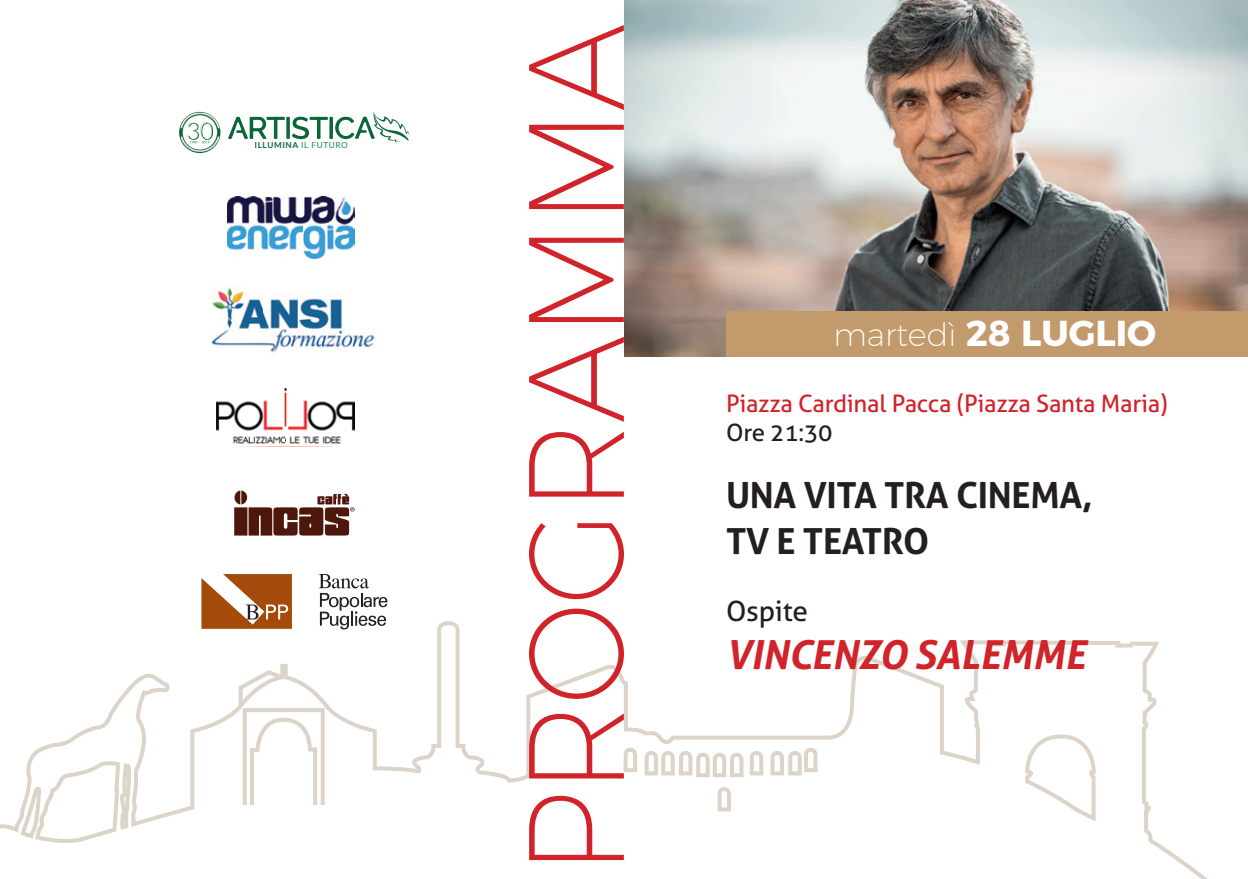
<style>
.page{position:relative;width:1248px;height:879px;background:#fff}
.page>*{position:absolute;margin:0;border:0;box-sizing:border-box;transform-origin:0 0}
.t1{font:italic 700 40px "Aller";letter-spacing:-.01em;color:#d1232a}
.t2{font:700 36px/45.6px "Aller";letter-spacing:-.01em;color:#231f20}
.t3{font:700 36px "Montserrat";color:#fff}
.t4{font:28px "Aller";letter-spacing:-.01em;color:#231f20}
.t5{font:24px "Aller";letter-spacing:-.01em;color:#d1232a}
.t6{font:24px "Aller";letter-spacing:-.01em;color:#231f20}
.t7{font:700 8.2px "Lato";letter-spacing:.075em;color:#0c6738}
.s1{font-weight:400;color:#0d9344}
.s2{font-weight:200;font-size:32px}
</style>
<div class="page">
<svg style="left:0;top:621px;width:1207px;height:258px"></svg>
<img style="left:624px;top:0;width:623px;height:356px">
<div style="left:726px;top:311px;width:521px;height:45px;background:#c39a6b"></div>
<svg style="left:529px;top:25px;width:95px;height:835px"></svg>
<svg style="left:234px;top:490px;width:120px;height:46px"></svg>
<svg style="left:228px;top:117px;width:57px;height:22px"></svg>
<svg style="left:286px;top:117px;width:4px;height:22px"></svg>
<svg style="left:292px;top:117px;width:36px;height:22px"></svg>
<svg style="left:329px;top:117px;width:4px;height:22px"></svg>
<svg style="left:335px;top:112px;width:74px;height:30px"></svg>
<img style="left:211px;top:288px;width:164px;height:66px">
<img style="left:216px;top:389px;width:138px;height:58px">
<svg style="left:201px;top:574px;width:91px;height:55px"></svg>
<svg style="left:319px;top:574px;width:68px;height:55px"></svg>
<img style="left:227px;top:196px;width:127px;height:63px">
<img style="left:179px;top:112px;width:41px;height:41px">
<p class="t7" style="left:254px;top:141px;width:95px">ILLUMINA <span class="s1">IL FUTURO</span></p>
<h2 class="t3" style="left:833px;top:303px;width:324px"><span class="s2">martedì</span> 28 LUGLIO</h2>
<p class="t5" style="left:726px;top:389px;width:443px">Piazza Cardinal Pacca (Piazza Santa Maria)</p>
<p class="t6" style="left:726px;top:418px;width:108px">Ore 21:30</p>
<h2 class="t2" style="left:726px;top:472px;width:368px">UNA VITA TRA CINEMA,<br>TV E TEATRO</h2>
<p class="t4" style="left:726px;top:594px;width:83px">Ospite</p>
<h1 class="t1" style="left:726px;top:630px;width:361px">VINCENZO SALEMME</h1>
</div>
